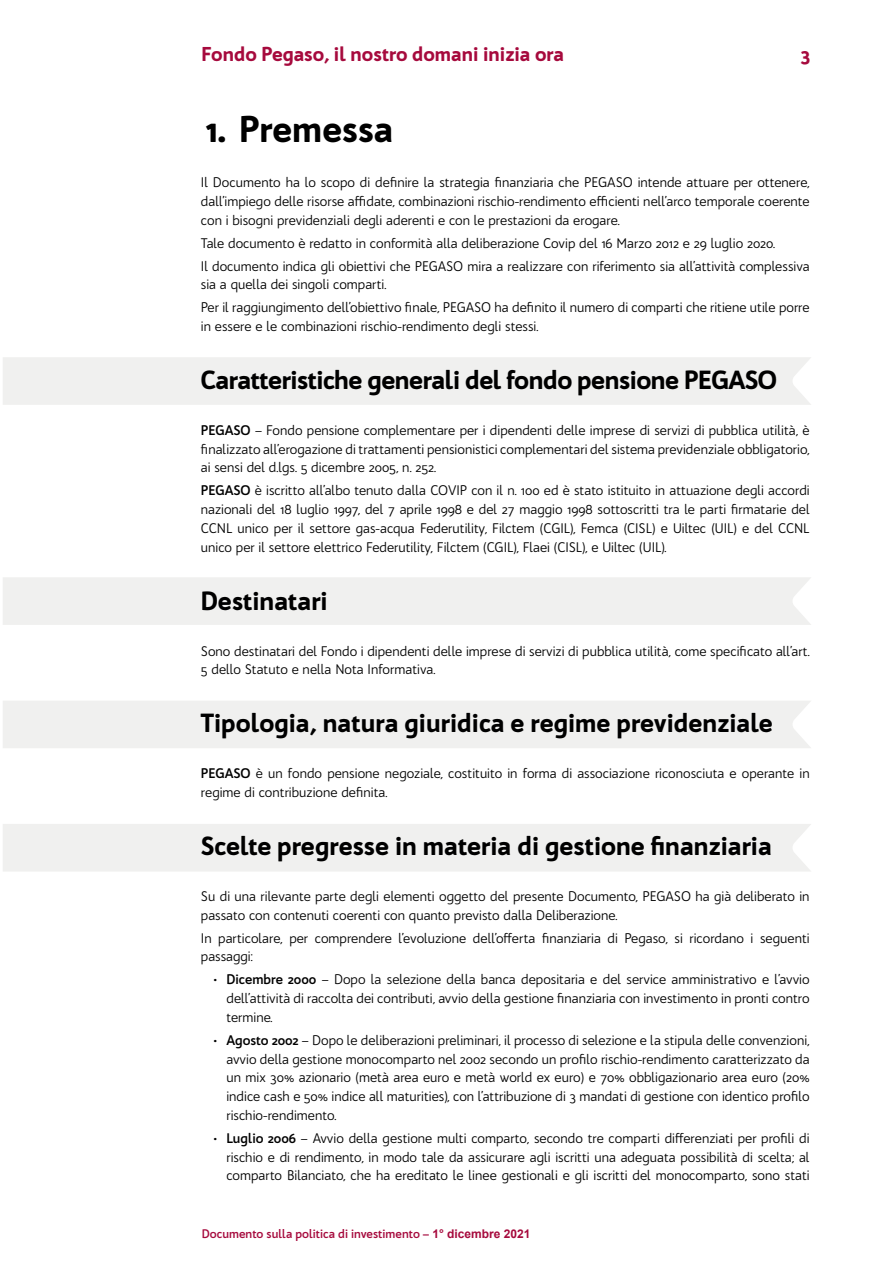
<style>
.page{position:relative;width:893px;height:1263px;background:#fff}
.page>*{position:absolute;margin:0;border:0;box-sizing:border-box;transform-origin:0 0}
.t1{font:900 36px "Bw Quinta Pro";color:#000}
.t2{font:900 25.5px "Bw Quinta Pro";color:#000}
.t3{font:900 25.5px "Bw Quinta Pro";letter-spacing:-.02em;color:#000}
.t4{font:900 19.5px "Bw Quinta Pro";color:#a60a3d}
.t5{font:13.5px/18.8px "Bw Quinta Pro";color:#000;text-align:justify}
.t6{font:700 12px "Bw Quinta Pro";color:#a60a3d}
.s1{font-weight:700}
.s2{font-family:"Arial"}
</style>
<div class="page">
<div style="left:3px;top:357px;width:808px;height:48px;background:#f0f0ef"></div>
<div style="left:3px;top:577px;width:808px;height:48px;background:#f0f0ef"></div>
<div style="left:3px;top:701px;width:808px;height:47px;background:#f0f0ef"></div>
<div style="left:3px;top:824px;width:808px;height:47px;background:#f0f0ef"></div>
<h3 class="t4" style="left:201px;top:42px;width:364px">Fondo Pegaso, il nostro domani inizia ora</h3>
<h3 class="t4" style="left:800px;top:42px;width:11px">3</h3>
<h1 class="t1" style="left:205px;top:106px;width:190px">1. Premessa</h1>
<p class="t5" style="left:201px;top:173px;width:610px">Il Documento ha lo scopo di definire la strategia finanziaria che PEGASO intende attuare per ottenere, dall’impiego delle risorse affidate, combinazioni rischio-rendimento efficienti nell’arco temporale coerente con i bisogni previdenziali degli aderenti e con le prestazioni da erogare.</p>
<p class="t5" style="left:201px;top:231px;width:610px;line-height:23px">Tale documento è redatto in conformità alla deliberazione Covip del 16 Marzo 2012 e 29 luglio 2020.<br>Il documento indica gli obiettivi che PEGASO mira a realizzare con riferimento sia all’attività complessiva</p>
<p class="t5" style="left:201px;top:273px;width:610px;line-height:23px">sia a quella dei singoli comparti.<br>Per il raggiungimento dell’obiettivo finale, PEGASO ha definito il numero di comparti che ritiene utile porre</p>
<p class="t5" style="left:201px;top:317px;width:339px">in essere e le combinazioni rischio-rendimento degli stessi.</p>
<h2 class="t3" style="left:201px;top:363px;width:578px">Caratteristiche generali del fondo pensione PEGASO</h2>
<p class="t5" style="left:201px;top:421px;width:610px"><span class="s1">PEGASO</span> – Fondo pensione complementare per i dipendenti delle imprese di servizi di pubblica utilità, è finalizzato all’erogazione di trattamenti pensionistici complementari del sistema previdenziale obbligatorio, ai sensi del d.lgs. 5 dicembre 2005, n. 252.</p>
<p class="t5" style="left:201px;top:481px;width:610px"><span class="s1">PEGASO</span> è iscritto all’albo tenuto dalla COVIP con il n. 100 ed è stato istituito in attuazione degli accordi nazionali del 18 luglio 1997, del 7 aprile 1998 e del 27 maggio 1998 sottoscritti tra le parti firmatarie del CCNL unico per il settore gas-acqua Federutility, Filctem (CGIL), Femca (CISL) e Uiltec (UIL) e del CCNL unico per il settore elettrico Federutility, Filctem (CGIL), Flaei (CISL), e Uiltec (UIL).</p>
<h2 class="t2" style="left:201px;top:584px;width:128px">Destinatari</h2>
<p class="t5" style="left:201px;top:641px;width:610px">Sono destinatari del Fondo i dipendenti delle imprese di servizi di pubblica utilità, come specificato all’art.<br>5 dello Statuto e nella Nota Informativa.</p>
<h2 class="t2" style="left:201px;top:707px;width:573px">Tipologia, natura giuridica e regime previdenziale</h2>
<p class="t5" style="left:201px;top:764px;width:610px"><span class="s1">PEGASO</span> è un fondo pensione negoziale, costituito in forma di associazione riconosciuta e operante in regime di contribuzione definita.</p>
<h2 class="t2" style="left:201px;top:829px;width:572px">Scelte pregresse in materia di gestione finanziaria</h2>
<p class="t5" style="left:201px;top:886px;width:610px">Su di una rilevante parte degli elementi oggetto del presente Documento, PEGASO ha già deliberato in passato con contenuti coerenti con quanto previsto dalla Deliberazione.</p>
<p class="t5" style="left:201px;top:928px;width:610px">In particolare, per comprendere l’evoluzione dell’offerta finanziaria di Pegaso, si ricordano i seguenti passaggi:</p>
<p class="t5" style="left:226px;top:970px;width:585px;text-indent:-13px">• <span class="s1">Dicembre 2000</span> – Dopo la selezione della banca depositaria e del service amministrativo e l’avvio dell’attività di raccolta dei contributi, avvio della gestione finanziaria con investimento in pronti contro termine.</p>
<p class="t5" style="left:226px;top:1031px;width:585px;text-indent:-13px">• <span class="s1">Agosto 2002</span> – Dopo le deliberazioni preliminari, il processo di selezione e la stipula delle convenzioni, avvio della gestione monocomparto nel 2002 secondo un profilo rischio-rendimento caratterizzato da un mix 30% azionario (metà area euro e metà world ex euro) e 70% obbligazionario area euro (20% indice cash e 50% indice all maturities), con l’attribuzione di 3 mandati di gestione con identico profilo rischio-rendimento.</p>
<p class="t5" style="left:226px;top:1129px;width:585px;text-indent:-13px">• <span class="s1">Luglio 2006</span> – Avvio della gestione multi comparto, secondo tre comparti differenziati per profili di rischio e di rendimento, in modo tale da assicurare agli iscritti una adeguata possibilità di scelta; al comparto Bilanciato, che ha ereditato le linee gestionali e gli iscritti del monocomparto, sono stati</p>
<p class="t6" style="left:202px;top:1226px;width:330px">Documento sulla politica di investimento – <span class="s2">1° dicembre 2021</span></p>
</div>
